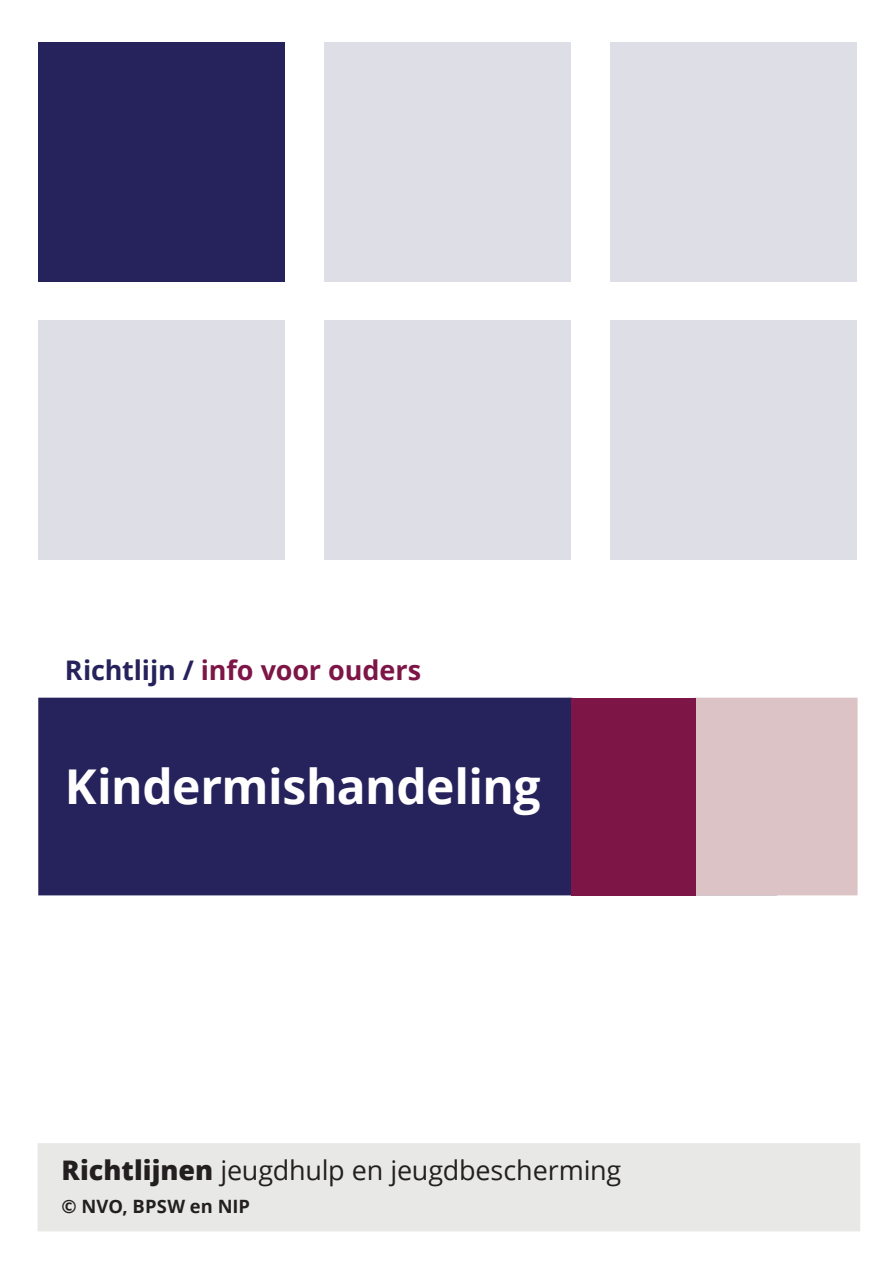
<style>
.page{position:relative;width:893px;height:1263px;background:#fff}
.page>*{position:absolute;margin:0;border:0;box-sizing:border-box;transform-origin:0 0}
.t1{font:700 48px "Open Sans";letter-spacing:-.01em;color:#fff}
.t2{font:27px "Open Sans";letter-spacing:-.01em;color:#231f20}
.t3{font:700 27px "Open Sans";letter-spacing:-.005em;color:#7d1647}
.t4{font:700 18.3px "Open Sans";color:#231f20}
.s1{color:#25225c}
.s2{font-weight:800}
</style>
<div class="page">
<div style="left:38px;top:1143px;width:822px;height:88px;background:#e8e9e7"></div>
<div style="left:38px;top:698px;width:533px;height:197px;background:#25225c"></div>
<div style="left:695px;top:698px;width:162px;height:197px;background:#dbc3c6"></div>
<div style="left:571px;top:698px;width:124px;height:197px;background:#7d1647"></div>
<div style="left:38px;top:43px;width:246px;height:239px;background:#25225c"></div>
<div style="left:324px;top:43px;width:247px;height:239px;background:#dedee6"></div>
<div style="left:610px;top:43px;width:247px;height:239px;background:#dedee6"></div>
<div style="left:38px;top:321px;width:246px;height:239px;background:#dedee6"></div>
<div style="left:324px;top:321px;width:247px;height:239px;background:#dedee6"></div>
<div style="left:610px;top:321px;width:247px;height:239px;background:#dedee6"></div>
<p class="t3" style="left:65px;top:651px;width:358px"><span class="s1">Richtlijn /</span> info voor ouders</p>
<p class="t1" style="left:65px;top:752px;width:477px">Kindermishandeling</p>
<p class="t2" style="left:61px;top:1152px;width:561px"><span class="s2">Richtlijnen</span> jeugdhulp en jeugdbescherming</p>
<p class="t4" style="left:61px;top:1193px;width:190px">© NVO, BPSW en NIP</p>
</div>
